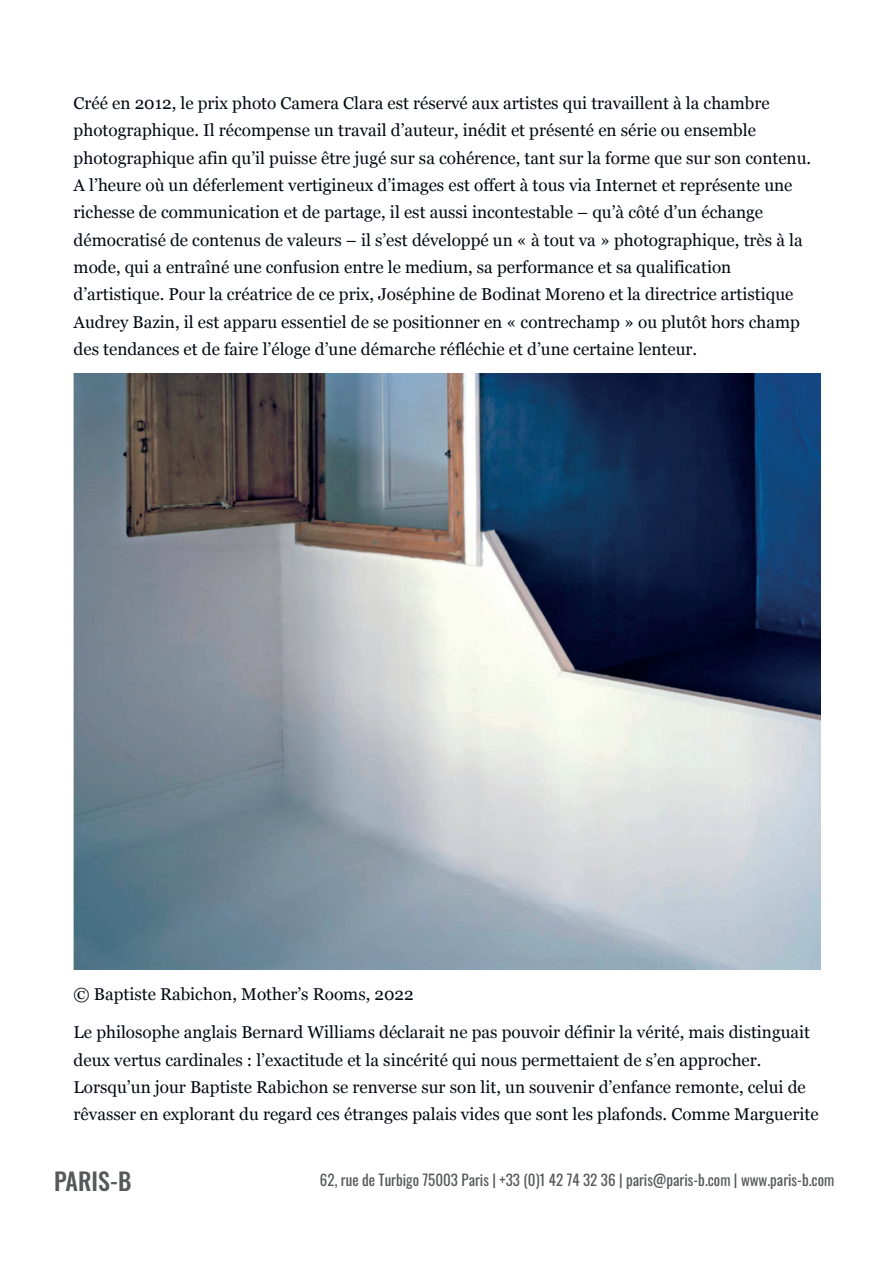
<style>
.page{position:relative;width:893px;height:1263px;background:#fff}
.page>*{position:absolute;margin:0;border:0;box-sizing:border-box;transform-origin:0 0}
.t1{font:24px "Oswald";letter-spacing:-.005em;color:#57585a}
.t2{font:17.1px/27.3px "Georgia";color:#040812}
.t3{font:15px "Oswald";color:#57585a}
</style>
<div class="page">
<img style="left:74px;top:373px;width:746px;height:597px">
<p class="t2" style="left:74px;top:89px;width:739px">Créé en 2012, le prix photo Camera Clara est réservé aux artistes qui travaillent à la chambre photographique. Il récompense un travail d’auteur, inédit et présenté en série ou ensemble photographique afin qu’il puisse être jugé sur sa cohérence, tant sur la forme que sur son contenu.<br>A l’heure où un déferlement vertigineux d’images est offert à tous via Internet et représente une richesse de communication et de partage, il est aussi incontestable – qu’à côté d’un échange démocratisé de contenus de valeurs – il s’est développé un « à tout va » photographique, très à la mode, qui a entraîné une confusion entre le medium, sa performance et sa qualification d’artistique. Pour la créatrice de ce prix, Joséphine de Bodinat Moreno et la directrice artistique Audrey Bazin, il est apparu essentiel de se positionner en « contrechamp » ou plutôt hors champ des tendances et de faire l’éloge d’une démarche réfléchie et d’une certaine lenteur.</p>
<p class="t2" style="left:74px;top:980px;width:342px">© Baptiste Rabichon, Mother’s Rooms, 2022</p>
<p class="t2" style="left:74px;top:1018px;width:746px">Le philosophe anglais Bernard Williams déclarait ne pas pouvoir définir la vérité, mais distinguait deux vertus cardinales : l’exactitude et la sincérité qui nous permettaient de s’en approcher.<br>Lorsqu’un jour Baptiste Rabichon se renverse sur son lit, un souvenir d’enfance remonte, celui de rêvasser en explorant du regard ces étranges palais vides que sont les plafonds. Comme Marguerite</p>
<h1 class="t1" style="left:54px;top:1160px;width:79px">PARIS-B</h1>
<p class="t3" style="left:320px;top:1166px;width:516px">62, rue de Turbigo 75003 Paris | +33 (0)1 42 74 32 36 | paris@paris-b.com | www.paris-b.com</p>
</div>
